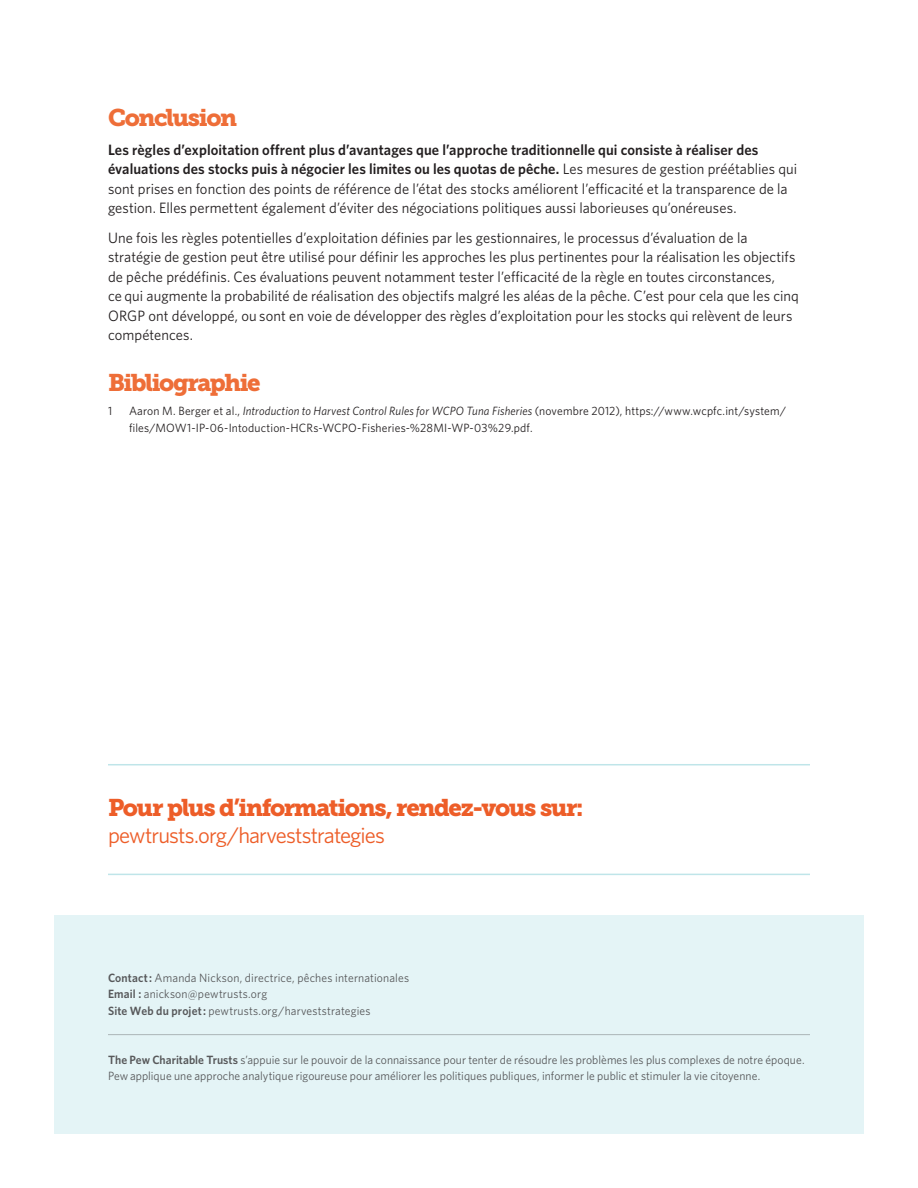
<style>
.page{position:relative;width:918px;height:1188px;background:#fff}
.page>*{position:absolute;margin:0;border:0;box-sizing:border-box;transform-origin:0 0}
.t1{font:24px "Museo Slab 900";letter-spacing:-.055em;color:#ed5d28}
.t2{font:24px "Museo Slab 900";letter-spacing:-.06em;color:#ee6e38}
.Footer_website{font:22.5px "Whitney";letter-spacing:-.04em;color:#ed5d28}
.Body{font:15px/19.5px "Whitney";letter-spacing:.005em;color:#231f20}
.Footer_text{font:12px/16.5px "Whitney";letter-spacing:.005em;color:#57585a}
.t3{font:12px/16.5px "Whitney";letter-spacing:.015em;color:#231f20}
.s1{font-weight:600}
.s2{font-style:italic}
</style>
<div class="page">
<div style="left:54px;top:915px;width:810px;height:219px;background:#e4f4f6"></div>
<hr style="left:108px;top:764px;width:702px;height:1px;background:#bfe5e9">
<hr style="left:108px;top:874px;width:702px;height:1px;background:#bfe5e9">
<hr style="left:108px;top:1034px;width:702px;height:1px;background:#231f20">
<h1 class="t2" style="left:108px;top:104px;width:131px">Conclusion</h1>
<p class="Body" style="left:108px;top:140px;width:691px"><span class="s1">Les règles d’exploitation offrent plus d’avantages que l’approche traditionnelle qui consiste à réaliser des évaluations des stocks puis à négocier les limites ou les quotas de pêche.</span> Les mesures de gestion préétablies qui sont prises en fonction des points de référence de l’état des stocks améliorent l’efficacité et la transparence de la gestion. Elles permettent également d’éviter des négociations politiques aussi laborieuses qu’onéreuses.</p>
<p class="Body" style="left:108px;top:227px;width:692px">Une fois les règles potentielles d’exploitation définies par les gestionnaires, le processus d’évaluation de la stratégie de gestion peut être utilisé pour définir les approches les plus pertinentes pour la réalisation les objectifs de pêche prédéfinis. Ces évaluations peuvent notamment tester l’efficacité de la règle en toutes circonstances,<br>ce qui augmente la probabilité de réalisation des objectifs malgré les aléas de la pêche. C’est pour cela que les cinq ORGP ont développé, ou sont en voie de développer des règles d’exploitation pour les stocks qui relèvent de leurs compétences.</p>
<h1 class="t2" style="left:108px;top:369px;width:154px">Bibliographie</h1>
<p class="t3" style="left:108px;top:403px;width:6px">1</p>
<p class="t3" style="left:129px;top:403px;width:659px">Aaron M. Berger et al., <span class="s2">Introduction to Harvest Control Rules for WCPO Tuna Fisheries</span> (novembre 2012), https://www.wcpfc.int/system/ files/MOW1-IP-06-Intoduction-HCRs-WCPO-Fisheries-%28MI-WP-03%29.pdf.</p>
<h1 class="t1" style="left:108px;top:793px;width:477px">Pour plus d’informations, rendez-vous sur:</h1>
<p class="Footer_website" style="left:108px;top:820px;width:278px">pewtrusts.org/harveststrategies</p>
<p class="Footer_text" style="left:108px;top:969px;width:303px"><span class="s1">Contact :</span> Amanda Nickson, directrice, pêches internationales<br><span class="s1">Email :</span> anickson@pewtrusts.org<br><span class="s1">Site Web du projet :</span> pewtrusts.org/harveststrategies</p>
<p class="Footer_text" style="left:108px;top:1051px;width:698px"><span class="s1">The Pew Charitable Trusts</span> s’appuie sur le pouvoir de la connaissance pour tenter de résoudre les problèmes les plus complexes de notre époque.<br>Pew applique une approche analytique rigoureuse pour améliorer les politiques publiques, informer le public et stimuler la vie citoyenne.</p>
</div>
